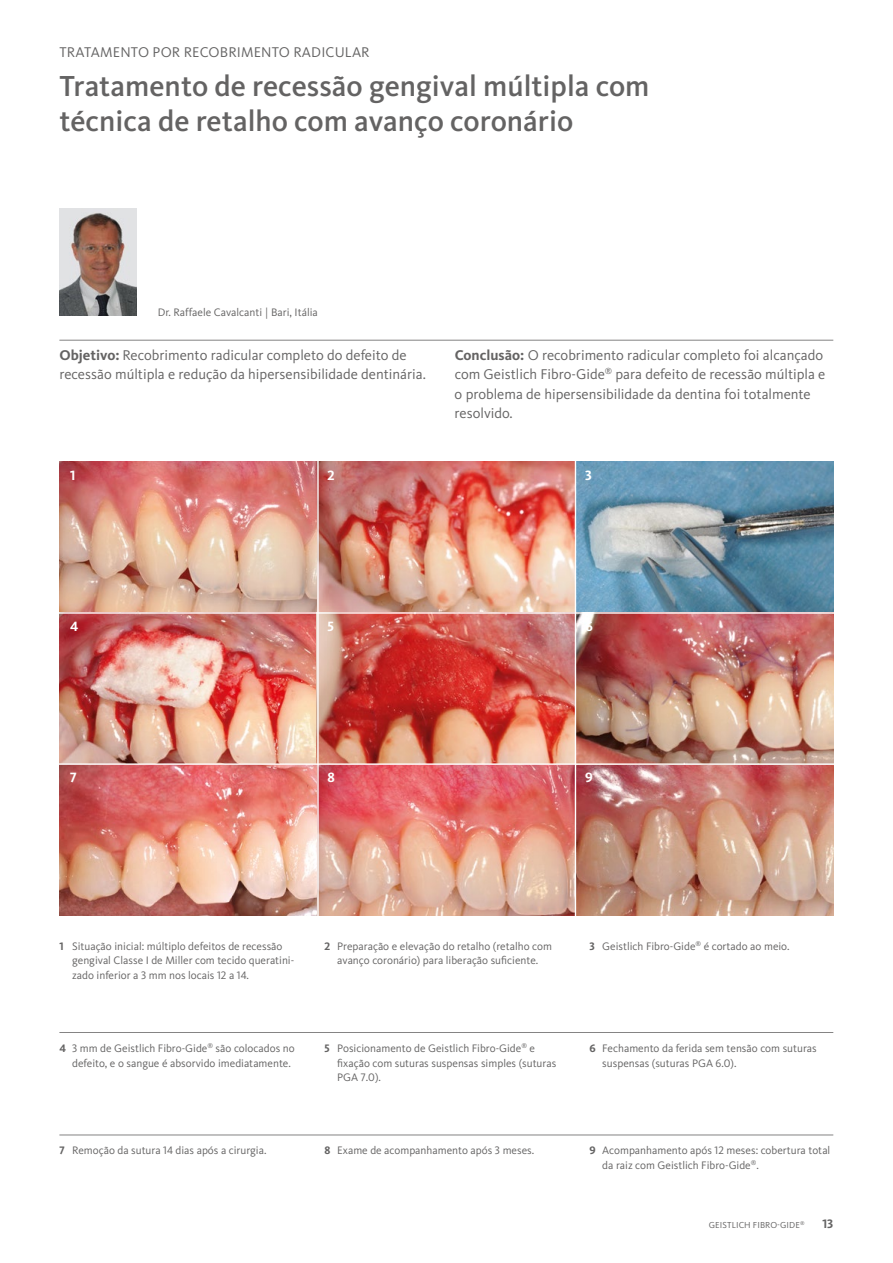
<style>
.page{position:relative;width:893px;height:1263px;background:#fff}
.page>*{position:absolute;margin:0;border:0;box-sizing:border-box;transform-origin:0 0}
.t1{font:500 30px/34px "Kievit Pro";color:#646363}
.t2{font:14.7px/19.5px "Kievit Pro";color:#646363}
.t3{font:700 13.95px "Kievit Pro";color:#fff}
.t4{font:700 12.75px "Kievit Pro";color:#646363}
.t5{font:11.25px/14.7px "Kievit Pro";color:#646363}
.t6{font:9px "Kievit Pro";letter-spacing:.01em;color:#646363}
.s1{font-weight:700}
</style>
<div class="page">
<img style="left:574px;top:614px;width:259px;height:301px">
<svg style="left:576px;top:462px;width:257px;height:150px;background:#7195a9"></svg>
<img style="left:576px;top:614px;width:257px;height:149px">
<img style="left:60px;top:462px;width:257px;height:150px">
<img style="left:60px;top:614px;width:257px;height:149px">
<img style="left:60px;top:765px;width:257px;height:150px">
<img style="left:319px;top:462px;width:256px;height:150px">
<img style="left:319px;top:614px;width:255px;height:149px">
<img style="left:319px;top:765px;width:256px;height:150px">
<img style="left:59px;top:209px;width:77px;height:107px">
<hr style="left:59px;top:1032px;width:774px;height:1px;background:#646363">
<hr style="left:59px;top:1135px;width:774px;height:1px;background:#646363">
<hr style="left:575px;top:453px;width:1px;height:471px;background:#fff">
<hr style="left:40px;top:763px;width:798px;height:2px;background:#fff">
<hr style="left:59px;top:340px;width:774px;height:1px;background:#646363">
<h2 class="t2" style="left:59px;top:43px;width:312px">TRATAMENTO POR RECOBRIMENTO RADICULAR</h2>
<h1 class="t1" style="left:59px;top:69px;width:592px">Tratamento de recessão gengival múltipla com técnica de retalho com avanço coronário</h1>
<p class="t5" style="left:158px;top:305px;width:162px">Dr. Raffaele Cavalcanti | Bari, Itália</p>
<h2 class="t2" style="left:59px;top:345px;width:368px"><span class="s1">Objetivo:</span> Recobrimento radicular completo do defeito de recessão múltipla e redução da hipersensibilidade dentinária.</h2>
<h2 class="t2" style="left:455px;top:345px;width:372px"><span class="s1">Conclusão:</span> O recobrimento radicular completo foi alcançado com Geistlich Fibro-Gide<sup>®</sup> para defeito de recessão múltipla e o problema de hipersensibilidade da dentina foi totalmente resolvido.</h2>
<p class="t3" style="left:70px;top:467px;width:7px">1</p>
<p class="t3" style="left:328px;top:467px;width:9px">2</p>
<p class="t3" style="left:585px;top:467px;width:8px">3</p>
<p class="t3" style="left:70px;top:618px;width:10px">4</p>
<p class="t3" style="left:328px;top:618px;width:8px">5</p>
<p class="t3" style="left:585px;top:618px;width:9px">6</p>
<p class="t3" style="left:70px;top:769px;width:8px">7</p>
<p class="t3" style="left:328px;top:769px;width:9px">8</p>
<p class="t3" style="left:585px;top:769px;width:9px">9</p>
<p class="t5" style="left:72px;top:938px;width:224px;text-indent:-13px"><span class="s1">1</span> Situação inicial: múltiplo defeitos de recessão gengival Classe I de Miller com tecido queratini&shy;zado inferior a 3 mm nos locais 12 a 14.</p>
<p class="t5" style="left:324px;top:938px;width:229px;text-align:center"><span class="s1">2</span> Preparação e elevação do retalho (retalho com avanço coronário) para liberação suficiente.</p>
<p class="t5" style="left:589px;top:938px;width:202px"><span class="s1">3</span> Geistlich Fibro-Gide<sup>®</sup> é cortado ao meio.</p>
<p class="t5" style="left:72px;top:1041px;width:224px;text-indent:-13px"><span class="s1">4</span> 3 mm de Geistlich Fibro-Gide<sup>®</sup> são colocados no defeito, e o sangue é absorvido imediatamente.</p>
<p class="t5" style="left:337px;top:1041px;width:221px;text-indent:-13px"><span class="s1">5</span> Posicionamento de Geistlich Fibro-Gide<sup>®</sup> e fixação com suturas suspensas simples (suturas<br>PGA 7.0).</p>
<p class="t5" style="left:602px;top:1041px;width:216px;text-indent:-13px"><span class="s1">6</span> Fechamento da ferida sem tensão com suturas suspensas (suturas PGA 6.0).</p>
<p class="t5" style="left:59px;top:1143px;width:209px"><span class="s1">7</span> Remoção da sutura 14 dias após a cirurgia.</p>
<p class="t5" style="left:324px;top:1143px;width:211px"><span class="s1">8</span> Exame de acompanhamento após 3 meses.</p>
<p class="t5" style="left:602px;top:1143px;width:230px;text-indent:-13px"><span class="s1">9</span> Acompanhamento após 12 meses: cobertura total da raiz com Geistlich Fibro-Gide<sup>®</sup>.</p>
<p class="t6" style="left:709px;top:1219px;width:97px">GEISTLICH FIBRO-GIDE<sup>®</sup></p>
<p class="t4" style="left:822px;top:1215px;width:13px">13</p>
</div>
